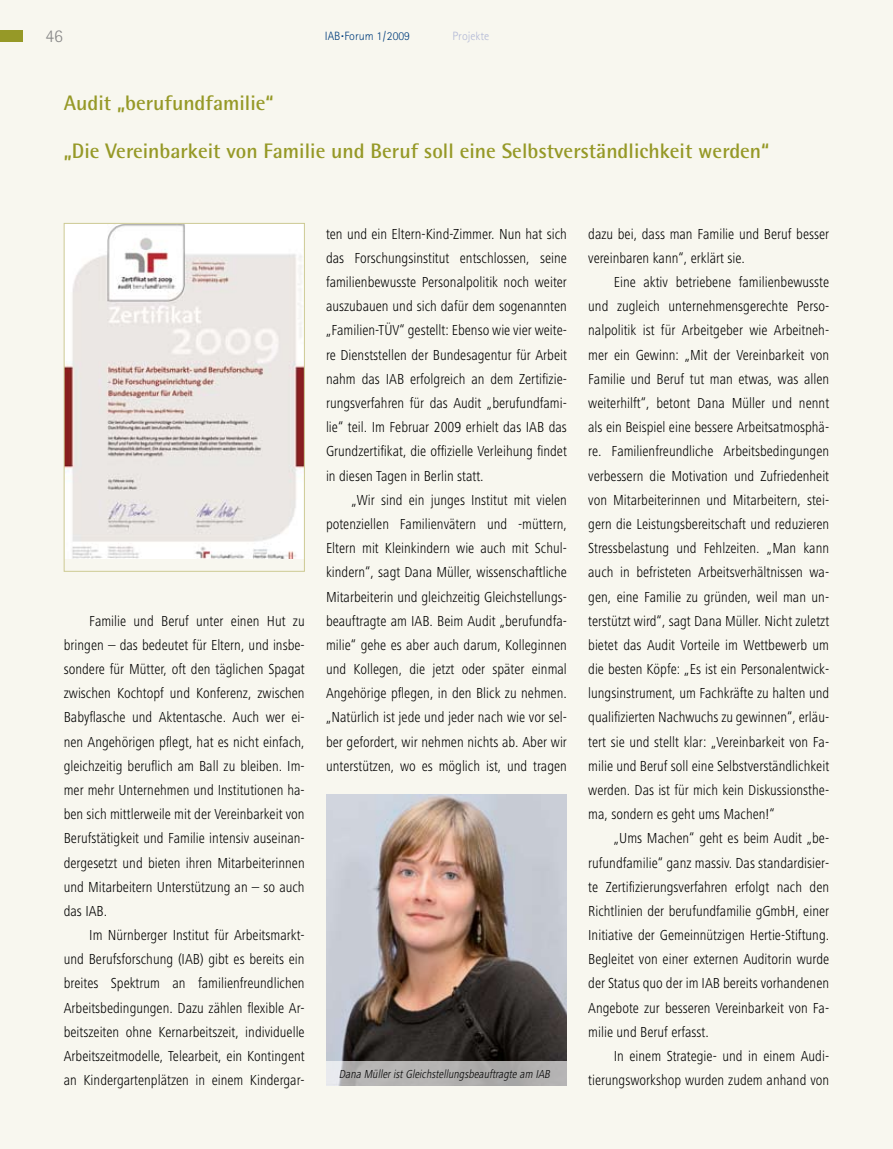
<style>
.page{position:relative;width:893px;height:1149px;background:#fff}
.page>*{position:absolute;margin:0;border:0;box-sizing:border-box;transform-origin:0 0}
.t1{font:700 21px "Rotis Semi Sans";color:#969927}
.t2{font:300 18px "Rotis Sans Serif";color:#878787}
.t3{font:300 condensed 15px/24.2px "Frutiger Next LT";color:#000;text-align:justify}
.t4{font:italic 300 condensed 12px "Frutiger Next LT";color:#000}
.t5{font:300 12px "Rotis Sans Serif";color:#003d7c}
.t6{font:300 12px "Rotis Sans Serif";color:#b0b7d6}
</style>
<div class="page">
<div style="left:0;top:0;width:893px;height:1148px;background:#f8f7ef"></div>
<img style="left:326px;top:794px;width:241px;height:266px">
<svg style="left:326px;top:1060px;width:241px;height:24px;background:#afaead"></svg>
<img style="left:66px;top:225px;width:237px;height:333px">
<div style="left:64px;top:223px;width:241px;height:348px;border:1px solid #cdca93"></div>
<div style="left:0;top:30px;width:22px;height:12px;background:#969927"></div>
<p class="t2" style="left:45px;top:25px;width:19px">46</p>
<p class="t5" style="left:325px;top:29px;width:87px">IAB<sup>.</sup>Forum 1/2009</p>
<p class="t6" style="left:453px;top:29px;width:38px">Projekte</p>
<h1 class="t1" style="left:64px;top:89px;width:211px">Audit „berufundfamilie“</h1>
<h1 class="t1" style="left:64px;top:138px;width:707px">„Die Vereinbarkeit von Familie und Beruf soll eine Selbstverständlichkeit werden“</h1>
<p class="t3" style="left:64px;top:608px;width:242px;text-indent:26px">Familie und Beruf unter einen Hut zu bringen – das bedeutet für Eltern, und insbe&shy;sondere für Mütter, oft den täglichen Spagat zwischen Kochtopf und Konferenz, zwischen Babyflasche und Aktentasche. Auch wer ei&shy;nen Angehörigen pflegt, hat es nicht einfach, gleichzeitig beruflich am Ball zu bleiben. Im&shy;mer mehr Unternehmen und Institutionen ha&shy;ben sich mittlerweile mit der Vereinbarkeit von Berufstätigkeit und Familie intensiv auseinan&shy;dergesetzt und bieten ihren Mitarbeiterinnen und Mitarbeitern Unterstützung an – so auch das IAB.</p>
<p class="t3" style="left:64px;top:922px;width:242px;text-indent:26px">Im Nürnberger Institut für Arbeitsmarkt&shy;und Berufsforschung (IAB) gibt es bereits ein breites Spektrum an familienfreundlichen Arbeitsbedingungen. Dazu zählen flexible Ar&shy;beitszeiten ohne Kernarbeitszeit, individuelle Arbeitszeitmodelle, Telearbeit, ein Kontingent an Kindergartenplätzen in einem Kindergar-</p>
<p class="t3" style="left:326px;top:222px;width:242px">ten und ein Eltern-Kind-Zimmer. Nun hat sich das Forschungsinstitut entschlossen, seine familienbewusste Personalpolitik noch weiter auszubauen und sich dafür dem sogenannten „Familien-TÜV“ gestellt: Ebenso wie vier weite&shy;re Dienststellen der Bundesagentur für Arbeit nahm das IAB erfolgreich an dem Zertifizie&shy;rungsverfahren für das Audit „berufundfami&shy;lie“ teil. Im Februar 2009 erhielt das IAB das Grundzertifikat, die offizielle Verleihung findet in diesen Tagen in Berlin statt.</p>
<p class="t3" style="left:326px;top:487px;width:242px;text-indent:26px">„Wir sind ein junges Institut mit vielen potenziellen Familienvätern und -müttern, Eltern mit Kleinkindern wie auch mit Schul&shy;kindern“, sagt Dana Müller, wissenschaftliche Mitarbeiterin und gleichzeitig Gleichstellungs&shy;beauftragte am IAB. Beim Audit „berufundfa&shy;milie“ gehe es aber auch darum, Kolleginnen und Kollegen, die jetzt oder später einmal Angehörige pflegen, in den Blick zu nehmen. „Natürlich ist jede und jeder nach wie vor sel&shy;ber gefordert, wir nehmen nichts ab. Aber wir unterstützen, wo es möglich ist, und tragen</p>
<p class="t4" style="left:339px;top:1066px;width:215px">Dana MülleristGleichstellungsbeauftragte am IAB</p>
<p class="t3" style="left:588px;top:222px;width:242px">dazu bei, dass man Familie und Beruf besser vereinbaren kann“, erklärt sie.</p>
<p class="t3" style="left:588px;top:270px;width:242px;text-indent:26px">Eine aktiv betriebene familienbewusste und zugleich unternehmensgerechte Perso&shy;nalpolitik ist für Arbeitgeber wie Arbeitneh&shy;mer ein Gewinn: „Mit der Vereinbarkeit von Familie und Beruf tut man etwas, was allen weiterhilft“, betont Dana Müller und nennt als ein Beispiel eine bessere Arbeitsatmosphä&shy;re. Familienfreundliche Arbeitsbedingungen verbessern die Motivation und Zufriedenheit von Mitarbeiterinnen und Mitarbeitern, stei&shy;gern die Leistungsbereitschaft und reduzieren Stressbelastung und Fehlzeiten. „Man kann auch in befristeten Arbeitsverhältnissen wa&shy;gen, eine Familie zu gründen, weil man un&shy;terstützt wird“, sagt Dana Müller. Nicht zuletzt bietet das Audit Vorteile im Wettbewerb um die besten Köpfe: „Es ist ein Personalentwick&shy;lungsinstrument, um Fachkräfte zu halten und qualifizierten Nachwuchs zu gewinnen“, erläu&shy;tert sie und stellt klar: „Vereinbarkeit von Fa&shy;milie und Beruf soll eine Selbstverständlichkeit werden. Das ist für mich kein Diskussionsthe&shy;ma, sondern es geht ums Machen!“</p>
<p class="t3" style="left:588px;top:826px;width:242px;text-indent:26px">„Ums Machen“ geht es beim Audit „be&shy;rufundfamilie“ ganz massiv. Das standardisier&shy;te Zertifizierungsverfahren erfolgt nach den Richtlinien der berufundfamilie gGmbH, einer Initiative der Gemeinnützigen Hertie-Stiftung.<br>Begleitet von einer externen Auditorin wurde der Status quo der im IAB bereits vorhandenen Angebote zur besseren Vereinbarkeit von Fa&shy;milie und Beruf erfasst.</p>
<p class="t3" style="left:588px;top:1043px;width:242px;text-align:right">In einem Strategie- und in einem Audi&shy;tierungsworkshop wurden zudem anhand von</p>
</div>
